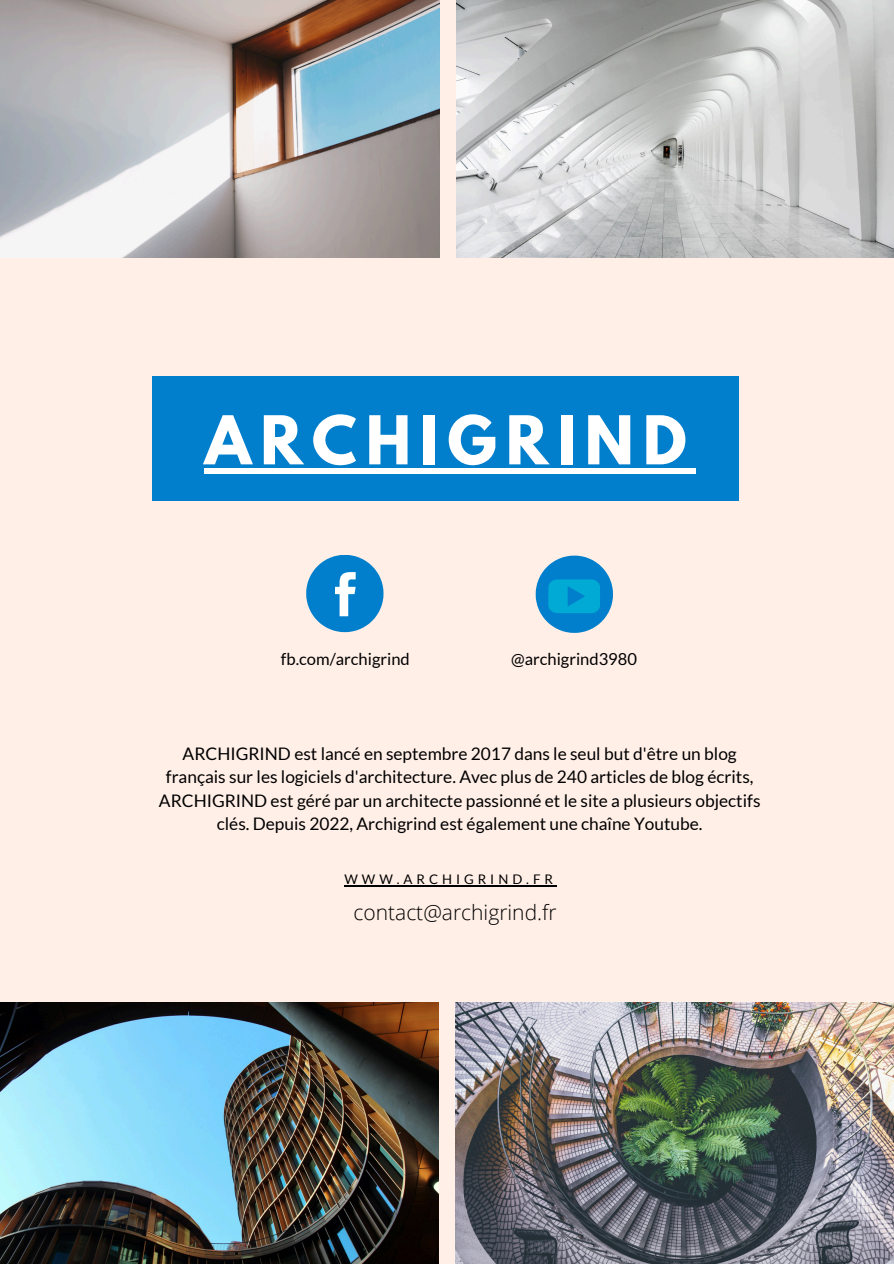
<style>
.page{position:relative;width:894px;height:1264px;background:#fff}
.page>*{position:absolute;margin:0;border:0;box-sizing:border-box;transform-origin:0 0}
.t1{font:700 59.55px "League Spartan";letter-spacing:.15em;color:#fff}
.t2{font:300 21px "Open Sans";color:#000}
.t3{font:17.25px/23.5px "Lato";color:#000;text-align:center}
.t4{font:16.5px "Lato";color:#000}
.t5{font:13.2px "Lato";letter-spacing:.3em;color:#000}
</style>
<div class="page">
<div style="left:0;top:0;width:893px;height:1263px;background:#ffefe7"></div>
<img style="left:0;top:1002px;width:438px;height:261px">
<img style="left:455px;top:1002px;width:438px;height:261px">
<img style="left:0;top:0;width:439px;height:257px">
<img style="left:456px;top:0;width:437px;height:257px">
<div style="left:152px;top:377px;width:587px;height:123px;background:#017fcc"></div>
<svg style="left:306px;top:555px;width:77px;height:77px"></svg>
<svg style="left:535px;top:555px;width:77px;height:78px"></svg>
<div style="left:204px;top:468px;width:491px;height:5px;background:#fff"></div>
<hr style="left:344px;top:885px;width:213px;height:1px;background:#000">
<p class="t1" style="left:204px;top:411px;width:483px">ARCHIGRIND</p>
<p class="t4" style="left:281px;top:648px;width:130px">fb.com/archigrind</p>
<h3 class="t4" style="left:511px;top:648px;width:127px">@archigrind3980</h3>
<h1 class="t3" style="left:159px;top:741px;width:603px">ARCHIGRIND est lancé en septembre 2017 dans le seul but d'être un blog français sur les logiciels d'architecture. Avec plus de 240 articles de blog écrits, ARCHIGRIND est géré par un architecte passionné et le site a plusieurs objectifs clés. Depuis 2022, Archigrind est également une chaîne Youtube.</h1>
<h3 class="t5" style="left:344px;top:870px;width:210px">WWW.ARCHIGRIND.FR</h3>
<h3 class="t2" style="left:353px;top:898px;width:204px">contact@archigrind.fr</h3>
</div>
